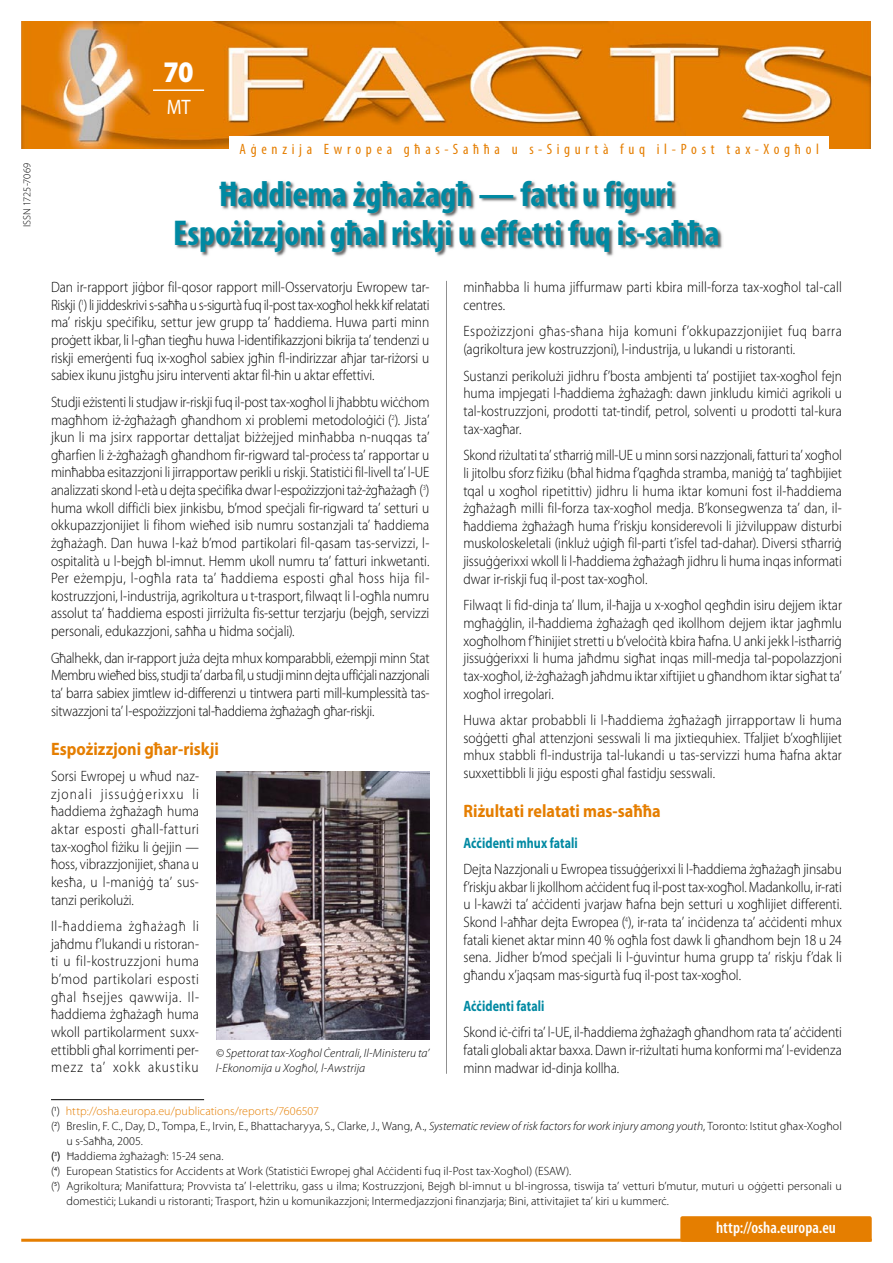
<style>
.page{position:relative;width:893px;height:1263px;background:#fff}
.page>*{position:absolute;margin:0;border:0;box-sizing:border-box;transform-origin:0 0}
.t1{font:700 condensed 36px/39px "Myriad Pro";color:#0089a2;text-align:center}
.t2{font:900 30px "Myriad Pro";color:#fff;scale:.9 1}
.t3{font:21px "Myriad Pro";color:#fff;scale:.88 1}
.t4{font:700 18px "Myriad Pro";color:#e57e00;scale:.9 1}
.t5{font:600 condensed 16.5px "Myriad Pro";letter-spacing:.005em;color:#fff}
.t6{font:300 15px/17.7px "Myriad Pro";color:#000;text-align:justify;scale:.9 1}
.t7{font:300 15px/17.7px "Myriad Pro";letter-spacing:.02em;color:#000;scale:.9 1}
.t8{font:condensed 15px "Myriad Pro";letter-spacing:.315em;color:#e57e00}
.t9{font:700 15px "Myriad Pro";letter-spacing:.005em;color:#0089a2;scale:.8 1}
.t10{font:300 12px "Myriad Pro";letter-spacing:.005em;color:#000}
.t11{font:italic 300 12px/15px "Myriad Pro";letter-spacing:.01em;color:#000}
.t12{font:300 12px "Myriad Pro";letter-spacing:.005em;color:#e57e00}
.t13{font:300 10.5px "Myriad Pro";color:#000}
.s1{color:#000}
.s2{font-style:italic}
.s3{font-weight:400}
</style>
<div class="page">
<hr style="left:21px;top:1239px;width:851px;height:3px;background:#e57e00">
<img style="left:176px;top:181px;width:547px;height:76px">
<img style="left:21px;top:21px;width:850px;height:128px">
<div style="left:680px;top:1216px;width:192px;height:26px;background:#e57e00;border-radius:2px"></div>
<hr style="left:153px;top:89px;width:51px;height:2px;background:#fff">
<div style="left:230px;top:136px;width:599px;height:26px;background:#fff"></div>
<hr style="left:446px;top:281px;width:1px;height:793px;background:#909090">
<hr style="left:51px;top:1099px;width:153px;height:1px;background:#000">
<img style="left:216px;top:771px;width:213px;height:269px">
<p class="t13" style="left:21px;top:227px;width:66px;rotate:-90deg">ISSN 1725-7069</p>
<h2 class="t2" style="left:163px;top:55px;width:35px">70</h2>
<h3 class="t3" style="left:167px;top:95px;width:29px">MT</h3>
<p class="t8" style="left:240px;top:141px;width:581px">Aġenzija Ewropea għas-Saħħa u s-Sigurtà fuq il-Post tax-Xogħol</p>
<h1 class="t1" style="left:173px;top:175px;width:548px">Ħaddiema żgħażagħ — fatti u figuri<br>Espożizzjoni għal riskji u effetti fuq is-saħħa</h1>
<p class="t6" style="left:51px;top:278px;width:422px">Dan ir-rapport jiġbor fil-qosor rapport mill-Osservatorju Ewropew tar-Riskji (<sup>1</sup>) li jiddeskrivi s-saħħa u s-sigurtà fuq il-post tax-xogħol hekk kif relatati ma’ riskju speċifiku, settur jew grupp ta’ ħaddiema. Huwa parti minn proġett ikbar, li l-għan tiegħu huwa l-identifikazzjoni bikrija ta’ tendenzi u riskji emerġenti fuq ix-xogħol sabiex jgħin fl-indirizzar aħjar tar-riżorsi u sabiex ikunu jistgħu jsiru interventi aktar fil-ħin u aktar effettivi.</p>
<p class="t6" style="left:51px;top:393px;width:422px">Studji eżistenti li studjaw ir-riskji fuq il-post tax-xogħol li jħabbtu wiċċhom magħhom iż-żgħażagħ għandhom xi problemi metodoloġiċi (<sup>2</sup>). Jista’ jkun li ma jsirx rapportar dettaljat biżżejjed minħabba n-nuqqas ta’ għarfien li ż-żgħażagħ għandhom fir-rigward tal-proċess ta’ rapportar u minħabba esitazzjoni li jirrapportaw perikli u riskji. Statistiċi fil-livell ta’ l-UE analizzati skond l-età u dejta speċifika dwar l-espożizzjoni taż-żgħażagħ (<sup>3</sup>) huma wkoll diffiċli biex jinkisbu, b’mod speċjali fir-rigward ta’ setturi u okkupazzjonijiet li fihom wieħed isib numru sostanzjali ta’ ħaddiema żgħażagħ. Dan huwa l-każ b’mod partikolari fil-qasam tas-servizzi, l&shy;ospitalità u l-bejgħ bl-imnut. Hemm ukoll numru ta’ fatturi inkwetanti.<br>Per eżempju, l-ogħla rata ta’ ħaddiema esposti għal ħoss hija fil&shy;kostruzzjoni, l-industrija, agrikoltura u t-trasport, filwaqt li l-ogħla numru assolut ta’ ħaddiema esposti jirriżulta fis-settur terzjarju (bejgħ, servizzi personali, edukazzjoni, saħħa u ħidma soċjali).</p>
<p class="t6" style="left:51px;top:649px;width:422px">Għalhekk, dan ir-rapport juża dejta mhux komparabbli, eżempji minn Stat Membru wieħed biss, studji ta’ darba fil, u studji minn dejta uffiċjali nazzjonali ta’ barra sabiex jimtlew id-differenzi u tintwera parti mill-kumplessità tas&shy;sitwazzjoni ta’ l-espożizzjoni tal-ħaddiema żgħażagħ għar-riskji.</p>
<p class="t4" style="left:51px;top:738px;width:188px">Espożizzjoni għar-riskji</p>
<p class="t6" style="left:51px;top:767px;width:166px">Sorsi Ewropej u wħud naz&shy;zjonali jissuġġerixxu li ħaddiema żgħażagħ huma aktar esposti għall-fatturi tax-xogħol fiżiku li ġejjin — ħoss, vibrazzjonijiet, sħana u kesħa, u l-maniġġ ta’ sus&shy;tanzi perikolużi.</p>
<p class="t6" style="left:51px;top:917px;width:166px">Il-ħaddiema żgħażagħ li jaħdmu f’lukandi u ristoran&shy;ti u fil-kostruzzjoni huma b’mod partikolari esposti għal ħsejjes qawwija. Il&shy;ħaddiema żgħażagħ huma wkoll partikolarment suxx&shy;ettibbli għal korrimenti per&shy;mezz ta’ xokk akustiku</p>
<p class="t11" style="left:216px;top:1046px;width:215px">© Spettorat tax-Xogħol Ċentrali, Il-Ministeru ta’ l-Ekonomija u Xogħol, l-Awstrija</p>
<p class="t6" style="left:463px;top:278px;width:422px">minħabba li huma jiffurmaw parti kbira mill-forza tax-xogħol tal-call centres.</p>
<p class="t7" style="left:463px;top:323px;width:422px">Espożizzjoni għas-sħana hija komuni f’okkupazzjonijiet fuq barra (agrikoltura jew kostruzzjoni), l-industrija, u lukandi u ristoranti.</p>
<p class="t6" style="left:463px;top:367px;width:422px">Sustanzi perikolużi jidhru f’bosta ambjenti ta’ postijiet tax-xogħol fejn huma impjegati l-ħaddiema żgħażagħ: dawn jinkludu kimiċi agrikoli u tal-kostruzzjoni, prodotti tat-tindif, petrol, solventi u prodotti tal-kura tax-xagħar.</p>
<p class="t6" style="left:463px;top:447px;width:422px">Skond riżultati ta’ stħarriġ mill-UE u minn sorsi nazzjonali, fatturi ta’ xogħol li jitolbu sforz fiżiku (bħal ħidma f’qagħda stramba, maniġġ ta’ tagħbijiet tqal u xogħol ripetittiv) jidhru li huma iktar komuni fost il-ħaddiema żgħażagħ milli fil-forza tax-xogħol medja. B’konsegwenza ta’ dan, il&shy;ħaddiema żgħażagħ huma f’riskju konsiderevoli li jiżviluppaw disturbi muskoloskeletali (inkluż uġigħ fil-parti t’isfel tad-dahar). Diversi stħarriġ jissuġġerixxi wkoll li l-ħaddiema żgħażagħ jidhru li huma inqas informati dwar ir-riskji fuq il-post tax-xogħol.</p>
<p class="t6" style="left:463px;top:597px;width:422px">Filwaqt li fid-dinja ta’ llum, il-ħajja u x-xogħol qegħdin isiru dejjem iktar mgħaġġlin, il-ħaddiema żgħażagħ qed ikollhom dejjem iktar jagħmlu xogħolhom f’ħinijiet stretti u b’veloċità kbira ħafna. U anki jekk l-istħarriġ jissuġġerixxi li huma jaħdmu sigħat inqas mill-medja tal-popolazzjoni tax-xogħol, iż-żgħażagħ jaħdmu iktar xiftijiet u għandhom iktar sigħat ta’ xogħol irregolari.</p>
<p class="t6" style="left:463px;top:712px;width:422px">Huwa aktar probabbli li l-ħaddiema żgħażagħ jirrapportaw li huma soġġetti għal attenzjoni sesswali li ma jixtiequhiex. Tfaljiet b’xogħlijiet mhux stabbli fl-industrija tal-lukandi u tas-servizzi huma ħafna aktar suxxettibbli li jiġu esposti għal fastidju sesswali.</p>
<p class="t4" style="left:463px;top:801px;width:221px">Riżultati relatati mas-saħħa</p>
<p class="t9" style="left:463px;top:834px;width:144px">Aċċidenti mhux fatali</p>
<p class="t6" style="left:463px;top:860px;width:422px">Dejta Nazzjonali u Ewropea tissuġġerixxi li l-ħaddiema żgħażagħ jinsabu f’riskju akbar li jkollhom aċċident fuq il-post tax-xogħol. Madankollu, ir-rati u l-kawżi ta’ aċċidenti jvarjaw ħafna bejn setturi u xogħlijiet differenti.<br>Skond l-aħħar dejta Ewropea (<sup>4</sup>), ir-rata ta’ inċidenza ta’ aċċidenti mhux fatali kienet aktar minn 40 % ogħla fost dawk li għandhom bejn 18 u 24 sena. Jidher b’mod speċjali li l-ġuvintur huma grupp ta’ riskju f’dak li għandu x’jaqsam mas-sigurtà fuq il-post tax-xogħol.</p>
<p class="t9" style="left:463px;top:997px;width:103px">Aċċidenti fatali</p>
<p class="t6" style="left:463px;top:1024px;width:422px">Skond iċ-ċifri ta’ l-UE, il-ħaddiema żgħażagħ għandhom rata ta’ aċċidenti fatali globali aktar baxxa. Dawn ir-riżultati huma konformi ma’ l-evidenza minn madwar id-dinja kollha.</p>
<p class="t12" style="left:51px;top:1104px;width:269px"><span class="s1">(</span><sup>1</sup><span class="s1">)</span> http://osha.europa.eu/publications/reports/7606507</p>
<p class="t10" style="left:51px;top:1119px;width:792px">(<sup>2</sup>) Breslin, F. C., Day, D., Tompa, E., Irvin, E., Bhattacharyya, S., Clarke, J., Wang, A., <span class="s2">Systematic review of risk factors for work injury among youth</span>, Toronto: Istitut għax-Xogħol</p>
<p class="t10" style="left:66px;top:1134px;width:78px">u s-Saħħa, 2005.</p>
<p class="t10" style="left:51px;top:1149px;width:174px"><span class="s3">(</span><sup>3</sup><span class="s3">)</span> Ħaddiema żgħażagħ: 15-24 sena.</p>
<p class="t10" style="left:51px;top:1164px;width:522px">(<sup>4</sup>) European Statistics for Accidents at Work (Statistiċi Ewropej għal Aċċidenti fuq il-Post tax-Xogħol) (ESAW).</p>
<p class="t10" style="left:51px;top:1179px;width:792px">(<sup>5</sup>) Agrikoltura; Manifattura; Provvista ta’ l-elettriku, gass u ilma; Kostruzzjoni, Bejgħ bl-imnut u bl-ingrossa, tiswija ta’ vetturi b’mutur, muturi u oġġetti personali u</p>
<p class="t10" style="left:66px;top:1194px;width:604px">domestiċi; Lukandi u ristoranti; Trasport, ħżin u komunikazzjoni; Intermedjazzjoni finanzjarja; Bini, attivitajiet ta’ kiri u kummerċ.</p>
<p class="t5" style="left:716px;top:1219px;width:121px">http://osha.europa.eu</p>
</div>
